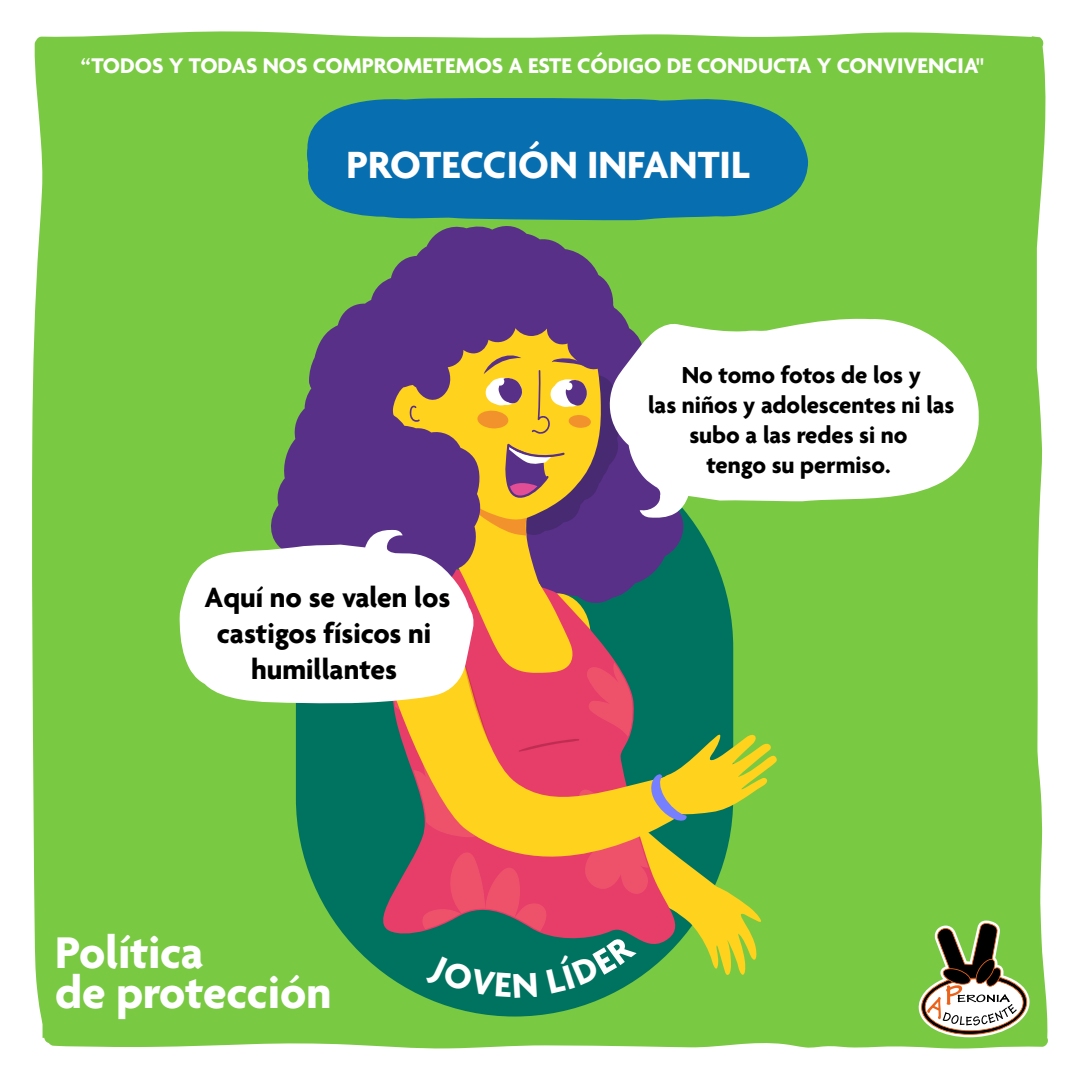
<style>
.page{position:relative;width:1080px;height:1080px;background:#fff}
.page>*{position:absolute;margin:0;border:0;box-sizing:border-box;transform-origin:0 0}
.t1{font:700 48px/40px "Agenda";color:#fff}
.t2{font:700 41px "Agenda";color:#fff}
.t3{font:700 30px/36px "Agenda";color:#000;text-align:center}
.t4{font:700 25px/30px "Agenda";color:#000;text-align:center}
.t5{font:700 23px "Agenda";color:#fff}
</style>
<div class="page">
<div style="left:32px;top:31px;width:1016px;height:1018px;background:#7ac943"></div>
<div style="left:296px;top:429px;width:437px;height:588px;background:#007360;border-radius:219px"></div>
<svg style="left:918px;top:921px;width:112px;height:116px"></svg>
<svg style="left:330px;top:224px;width:360px;height:104px;fill:#583088"></svg>
<svg style="left:268px;top:322px;width:214px;height:208px;fill:#583088"></svg>
<svg style="left:608px;top:317px;width:371px;height:201px"></svg>
<svg style="left:180px;top:530px;width:212px;height:174px"></svg>
<svg style="left:304px;top:97px;width:504px;height:123px;fill:#076eb0"></svg>
<svg style="left:392px;top:328px;width:387px;height:670px"></svg>
<p class="t5" style="left:81px;top:54px;width:905px">“TODOS Y TODAS NOS COMPROMETEMOS A ESTE CÓDIGO DE CONDUCTA Y CONVIVENCIA"</p>
<h2 class="t2" style="left:346px;top:143px;width:405px">PROTECCIÓN INFANTIL</h2>
<p class="t3" style="left:205px;top:581px;width:247px">Aquí no se valen los castigos físicos ni humillantes</p>
<h1 class="t1" style="left:55px;top:936px;width:278px">Política<br>de protección</h1>
<p class="t4" style="left:648px;top:361px;width:308px">No tomo fotos de los y<br>las niños y adolescentes ni las subo a las redes si no<br>tengo su permiso.</p>
</div>
